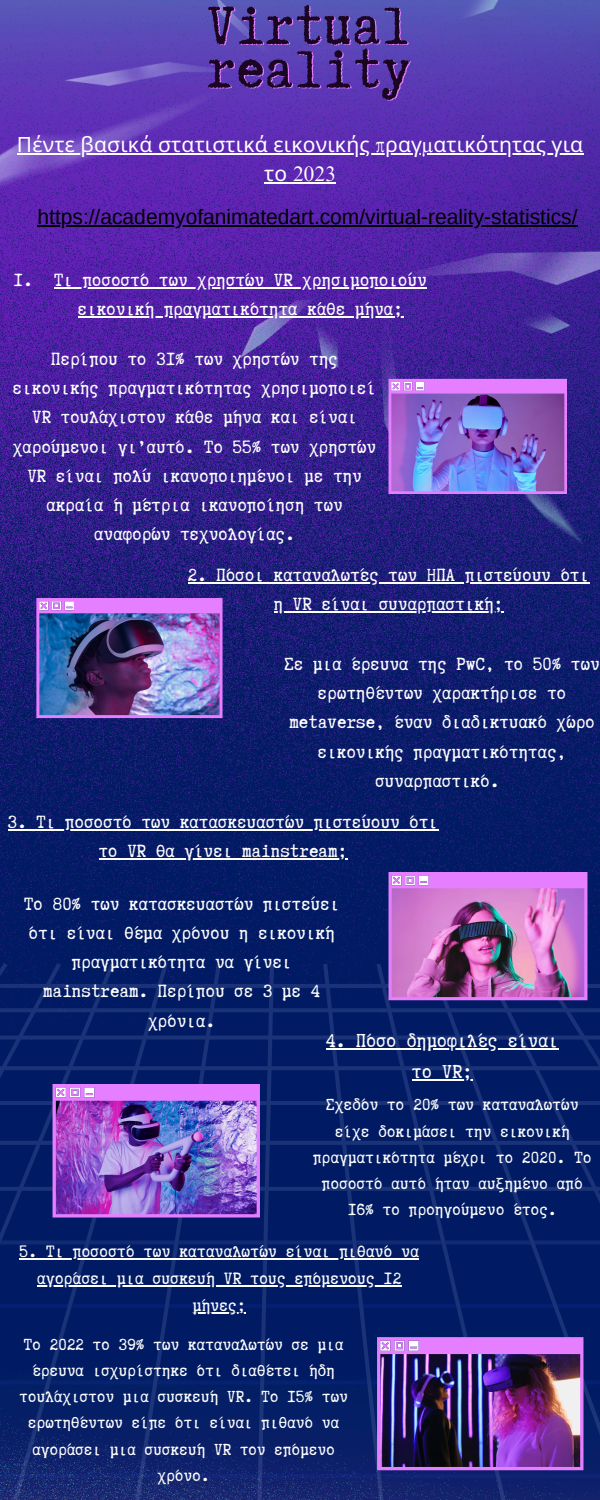
<style>
.page{position:relative;width:600px;height:1500px;background:#fff}
.page>*{position:absolute;margin:0;border:0;box-sizing:border-box;transform-origin:0 0}
.t1{font:64px "Truetypewriter Polygl OTT";letter-spacing:.01em;color:#1a0522}
.t2{font:22.2px "Truetypewriter Polygl OTT";letter-spacing:.01em;color:#fff}
.t3{font:21px/29.2px "Truetypewriter Polygl OTT";letter-spacing:.01em;color:#fff;text-align:center}
.t4{font:21px "Arimo";color:#000}
.t5{font:21px/29.2px "Noto Sans";letter-spacing:.01em;color:#fff;text-align:center}
.t6{font:19.5px/27.2px "Truetypewriter Polygl OTT";letter-spacing:.01em;color:#fff;text-align:center}
.t7{font:19.1px/26.3px "Truetypewriter Polygl OTT";letter-spacing:.01em;color:#fff;text-align:center}
.t8{font:19px/26.2px "Truetypewriter Polygl OTT";letter-spacing:.01em;color:#fff;text-align:center}
.s1{font-family:"Times NRMT Pro"}
</style>
<div class="page">
<img style="left:0;top:548px;width:600px;height:415px">
<img style="left:0;top:0;width:600px;height:548px">
<svg style="left:0;top:963px;width:600px;height:537px;background:#051f67"></svg>
<img style="left:389px;top:379px;width:178px;height:115px">
<img style="left:36px;top:598px;width:187px;height:120px">
<img style="left:377px;top:1337px;width:206px;height:133px">
<img style="left:53px;top:1084px;width:207px;height:134px">
<img style="left:389px;top:872px;width:198px;height:128px">
<hr style="left:17px;top:153px;width:566px;height:2px;background:#fff">
<hr style="left:264px;top:182px;width:72px;height:2px;background:#fff">
<hr style="left:38px;top:225px;width:540px;height:2px;background:#000">
<hr style="left:326px;top:1048px;width:233px;height:2px;background:#fff">
<hr style="left:412px;top:1079px;width:61px;height:2px;background:#fff">
<hr style="left:54px;top:287px;width:373px;height:2px;background:#fff">
<hr style="left:78px;top:316px;width:325px;height:2px;background:#fff">
<hr style="left:8px;top:829px;width:430px;height:2px;background:#fff">
<hr style="left:99px;top:858px;width:248px;height:2px;background:#fff">
<hr style="left:19px;top:1258px;width:400px;height:2px;background:#fff">
<hr style="left:37px;top:1285px;width:365px;height:2px;background:#fff">
<hr style="left:193px;top:1313px;width:53px;height:1px;background:#fff">
<hr style="left:188px;top:582px;width:401px;height:2px;background:#fff">
<hr style="left:274px;top:612px;width:229px;height:1px;background:#fff">
<h2 class="t1" style="left:207px;top:-8px;width:205px">Virtual</h2>
<h2 class="t1" style="left:207px;top:36px;width:205px">reality</h2>
<h2 class="t5" style="left:17px;top:129px;width:568px">Πέντε βασικά στατιστικά εικονικής <span class="s1">π</span>ραγ<span class="s1">μ</span>ατικότητας για το <span class="s1">2023</span></h2>
<p class="t4" style="left:38px;top:205px;width:541px">https://academyofanimatedart.com/virtual-reality-statistics/</p>
<h2 class="t3" style="left:14px;top:265px;width:20px">1.</h2>
<p class="t3" style="left:54px;top:265px;width:374px">Τι ποσοστό των χρηστών VR χρησιμοποιούν</p>
<h2 class="t3" style="left:78px;top:294px;width:326px">εικονική πραγματικότητα κάθε μήνα;</h2>
<p class="t3" style="left:13px;top:344px;width:365px">Περίπου το 31% των χρηστών της εικονικής πραγματικότητας χρησιμοποιεί VR τουλάχιστον κάθε μήνα και είναι χαρούμενοι γι’αυτό. Το 55% των χρηστών VR είναι πολύ ικανοποιημένοι με την ακραία ή μέτρια ικανοποίηση των αναφορών τεχνολογίας.</p>
<p class="t3" style="left:188px;top:560px;width:403px">2. Πόσοι καταναλωτές των ΗΠΑ πιστεύουν ότι η VR είναι συναρπαστική;</p>
<p class="t3" style="left:285px;top:649px;width:317px">Σε μια έρευνα της PwC, το 50% των ερωτηθέντων χαρακτήρισε το metaverse, έναν διαδικτυακό χώρο εικονικής πραγματικότητας, συναρπαστικό.</p>
<p class="t3" style="left:8px;top:807px;width:432px">3. Τι ποσοστό των κατασκευαστών πιστεύουν ότι</p>
<p class="t3" style="left:99px;top:836px;width:250px">το VR θα γίνει mainstream;</p>
<p class="t3" style="left:24px;top:889px;width:317px">Το 80% των κατασκευαστών πιστεύει ότι είναι θέμα χρόνου η εικονική πραγματικότητα να γίνει mainstream. Περίπου σε 3 με 4 χρόνια.</p>
<h2 class="t2" style="left:326px;top:1029px;width:234px">4. Πόσο δημοφιλές είναι</h2>
<p class="t2" style="left:412px;top:1060px;width:62px">το VR;</p>
<h2 class="t7" style="left:313px;top:1092px;width:280px">Σχεδόν το 20% των καταναλωτών είχε δοκιμάσει την εικονική πραγματικότητα μέχρι το 2020. Το ποσοστό αυτό ήταν αυξημένο από<br>16% το προηγούμενο έτος.</h2>
<p class="t6" style="left:19px;top:1237px;width:401px">5. Τι ποσοστό των καταναλωτών είναι πιθανό να</p>
<p class="t6" style="left:37px;top:1265px;width:366px">αγοράσει μια συσκευή VR τους επόμενους 12 μήνες;</p>
<h2 class="t8" style="left:19px;top:1331px;width:330px">Το 2022 το 39% των καταναλωτών σε μια έρευνα ισχυρίστηκε ότι διαθέτει ήδη τουλάχιστον μια συσκευή VR. Το 15% των ερωτηθέντων είπε ότι είναι πιθανό να αγοράσει μια συσκευή VR τον επόμενο χρόνο.</h2>
</div>
